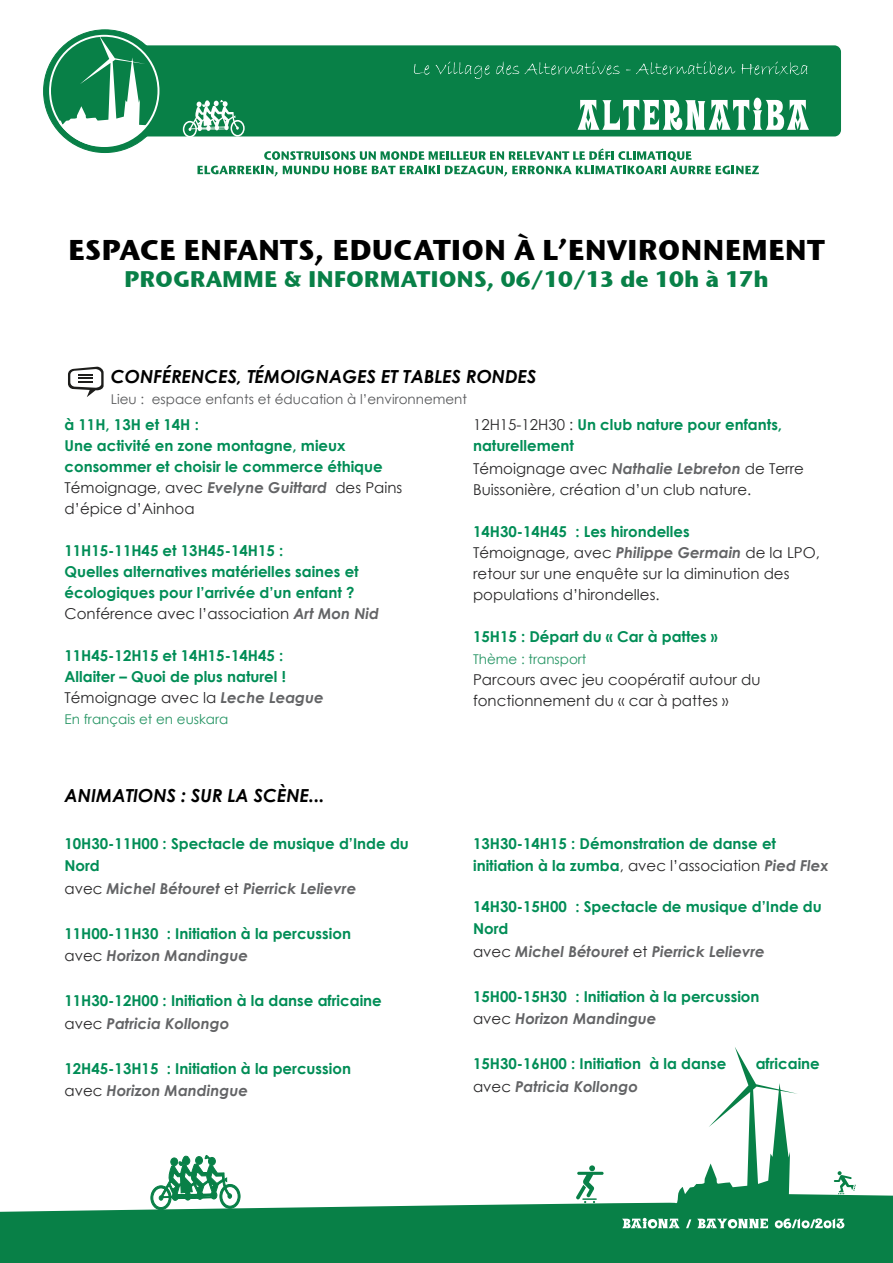
<style>
.page{position:relative;width:893px;height:1263px;background:#fff}
.page>*{position:absolute;margin:0;border:0;box-sizing:border-box;transform-origin:0 0}
.t1{font:28.5px "Stone Sans ITCTT Bold";color:#000}
.t2{font:22.5px "Stone Sans ITCTT Bold";color:#088047}
.t3{font:italic 700 18px "Century Gothic";color:#000}
.t4{font:700 15px/21px "Century Gothic";color:#008d56}
.t5{font:15px/21px "Century Gothic";color:#292829}
.t6{font:italic 700 15px "Century Gothic";color:#636466}
.t7{font:13.5px "Century Gothic";color:#58595b}
.t8{font:13.5px "Century Gothic";color:#269564}
.s1{font-weight:400;color:#292829}
.s2{font-style:italic;color:#636466}
.s3{font-weight:700;font-style:italic;color:#636466}
.s4{font-weight:700;color:#008d56}
.s5{font-weight:400;font-style:normal;color:#292829}
</style>
<div class="page">
<svg style="left:44px;top:30px;width:122px;height:123px"></svg>
<div style="left:117px;top:45px;width:724px;height:91px;background:#088047;border-radius:7px"></div>
<svg style="left:56px;top:36px;width:99px;height:111px"></svg>
<svg style="left:0;top:1047px;width:893px;height:216px"></svg>
<svg style="left:577px;top:98px;width:232px;height:32px"></svg>
<svg style="left:414px;top:64px;width:16px;height:11px"></svg>
<svg style="left:436px;top:62px;width:54px;height:17px"></svg>
<svg style="left:496px;top:62px;width:23px;height:13px"></svg>
<svg style="left:525px;top:62px;width:95px;height:13px"></svg>
<svg style="left:626px;top:61px;width:109px;height:14px"></svg>
<svg style="left:742px;top:62px;width:65px;height:13px"></svg>
<svg style="left:197px;top:148px;width:562px;height:29px"></svg>
<svg style="left:576px;top:1165px;width:28px;height:38px"></svg>
<svg style="left:183px;top:100px;width:62px;height:37px"></svg>
<svg style="left:622px;top:1218px;width:58px;height:10px"></svg>
<svg style="left:686px;top:1219px;width:5px;height:9px"></svg>
<svg style="left:697px;top:1218px;width:71px;height:10px"></svg>
<svg style="left:775px;top:1218px;width:69px;height:10px"></svg>
<svg style="left:834px;top:1171px;width:22px;height:23px"></svg>
<svg style="left:68px;top:367px;width:36px;height:30px"></svg>
<h1 class="t1" style="left:68px;top:232px;width:758px">ESPACE ENFANTS, EDUCATION À L’ENVIRONNEMENT</h1>
<h2 class="t2" style="left:124px;top:265px;width:646px">PROGRAMME &amp; INFORMATIONS, 06/10/13 de 10h à 17h</h2>
<p class="t3" style="left:111px;top:363px;width:427px">CONFÉRENCES, TÉMOIGNAGES ET TABLES RONDES</p>
<p class="t7" style="left:111px;top:390px;width:358px">Lieu : espace enfants et éducation à l’environnement</p>
<p class="t4" style="left:64px;top:414px;width:339px">à 11H, 13H et 14H :<br>Une activité en zone montagne, mieux consommer et choisir le commerce éthique<br><span class="s1">Témoignage, avec</span> <span class="s2">Evelyne Guittard</span> <span class="s1">des Pains d’épice d’Ainhoa</span></p>
<p class="t4" style="left:64px;top:540px;width:316px">11H15-11H45 et 13H45-14H15 :<br>Quelles alternatives matérielles saines et écologiques pour l’arrivée d’un enfant ?<br><span class="s1">Conférence avec l’association</span> <span class="s2">Art Mon Nid</span></p>
<p class="t4" style="left:64px;top:645px;width:261px">11H45-12H15 et 14H15-14H45 :<br>Allaiter – Quoi de plus naturel !<br><span class="s1">Témoignage avec la</span> <span class="s2">Leche League</span></p>
<p class="t8" style="left:64px;top:710px;width:165px">En français et en euskara</p>
<p class="t4" style="left:473px;top:414px;width:311px"><span class="s1">12H15-12H30 :</span> Un club nature pour enfants, naturellement</p>
<p class="t5" style="left:473px;top:458px;width:332px">Témoignage avec <span class="s3">Nathalie Lebreton</span> de Terre<br>Buissonière, création d’un club nature.</p>
<p class="t5" style="left:473px;top:521px;width:348px"><span class="s4">14H30-14H45 : Les hirondelles<br></span>Témoignage, avec <span class="s3">Philippe Germain</span> de la LPO, retour sur une enquête sur la diminution des populations d’hirondelles.</p>
<p class="t4" style="left:473px;top:625px;width:246px">15H15 : Départ du « Car à pattes »</p>
<p class="t8" style="left:473px;top:650px;width:115px">Thème : transport</p>
<p class="t5" style="left:473px;top:669px;width:289px">Parcours avec jeu coopératif autour du fonctionnement du « car à pattes »</p>
<p class="t3" style="left:64px;top:781px;width:261px">ANIMATIONS : SUR LA SCÈNE...</p>
<p class="t4" style="left:64px;top:831px;width:346px;line-height:22.5px">10H30-11H00 : Spectacle de musique d’Inde du<br>Nord<br><span class="s1">avec</span> <span class="s2">Michel Bétouret</span> <span class="s1">et</span> <span class="s2">Pierrick Lelievre</span></p>
<p class="t4" style="left:64px;top:921px;width:288px;line-height:22.5px">11H00-11H30 : Initiation à la percussion <span class="s1">avec</span> <span class="s2">Horizon Mandingue</span></p>
<p class="t4" style="left:64px;top:989px;width:319px;line-height:22.5px">11H30-12H00 : Initiation à la danse africaine <span class="s1">avec</span> <span class="s2">Patricia Kollongo</span></p>
<p class="t4" style="left:64px;top:1056px;width:288px;line-height:22.5px">12H45-13H15 : Initiation à la percussion <span class="s1">avec</span> <span class="s2">Horizon Mandingue</span></p>
<p class="t4" style="left:473px;top:831px;width:357px;line-height:22.5px">13H30-14H15 : Démonstration de danse et initiation à la zumba<span class="s1">, avec l’association</span> <span class="s2">Pied Flex</span></p>
<p class="t4" style="left:473px;top:894px;width:350px;line-height:22.5px">14H30-15H00 : Spectacle de musique d’Inde du<br>Nord<br><span class="s1">avec</span> <span class="s2">Michel Bétouret</span> <span class="s1">et</span> <span class="s2">Pierrick Lelievre</span></p>
<p class="t4" style="left:473px;top:984px;width:288px;line-height:22.5px">15H00-15H30 : Initiation à la percussion <span class="s1">avec</span> <span class="s2">Horizon Mandingue</span></p>
<p class="t4" style="left:473px;top:1053px;width:255px">15H30-16H00 : Initiation à la danse</p>
<p class="t4" style="left:756px;top:1053px;width:66px">africaine</p>
<p class="t6" style="left:473px;top:1075px;width:166px"><span class="s5">avec</span> Patricia Kollongo</p>
</div>
